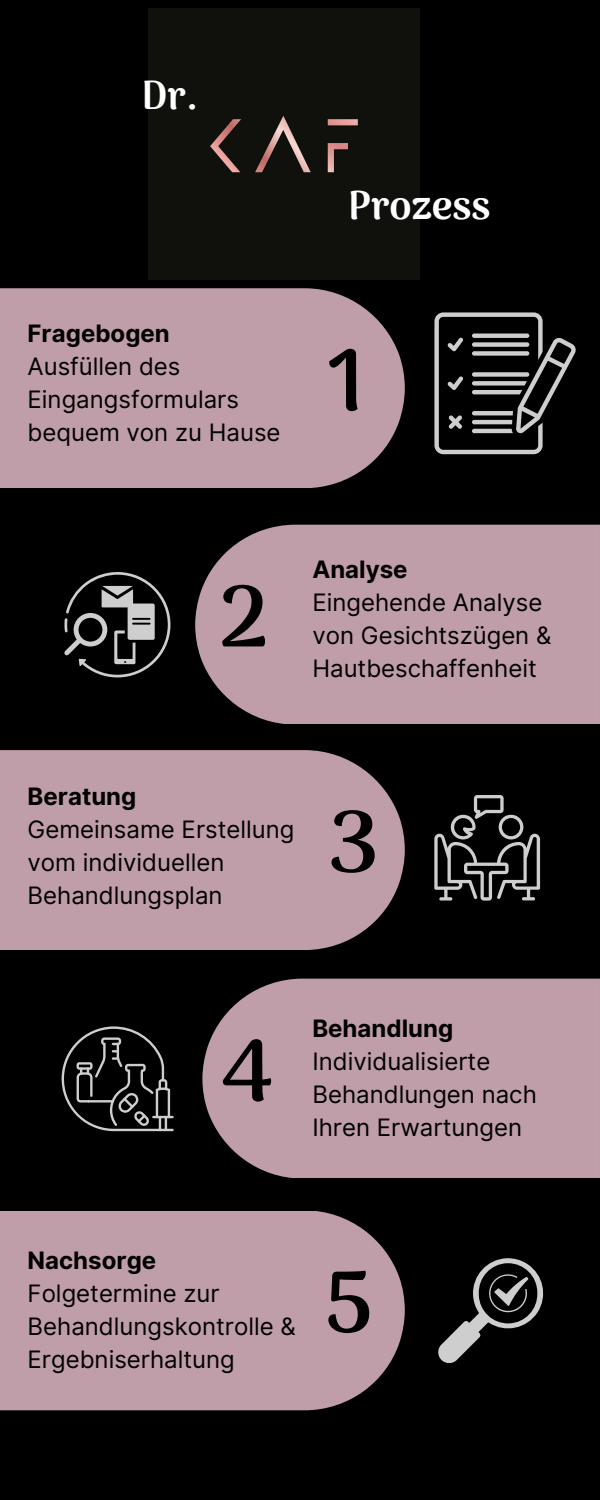
<style>
.page{position:relative;width:600px;height:1500px;background:#000}
.page>*{position:absolute;margin:0;border:0;box-sizing:border-box;transform-origin:0 0}
.t1{font:800 86.9px "Arima Madurai";color:#000}
.t2{font:900 39.6px "Arima Madurai";color:#fff}
.t3{font:24px/33px "Inter";color:#000}
.t4{font:700 24px "Inter";color:#000}
</style>
<div class="page">
<div style="left:0;top:289px;width:405px;height:199px;background:#bf9da9"></div>
<div style="left:195px;top:525px;width:405px;height:199px;background:#bf9da9"></div>
<div style="left:0;top:750px;width:405px;height:200px;background:#bf9da9"></div>
<div style="left:203px;top:979px;width:397px;height:199px;background:#bf9da9"></div>
<div style="left:0;top:1211px;width:405px;height:199px;background:#bf9da9"></div>
<svg style="left:61px;top:1026px;width:113px;height:105px"></svg>
<svg style="left:438px;top:1258px;width:105px;height:105px"></svg>
<svg style="left:64px;top:572px;width:107px;height:105px"></svg>
<svg style="left:434px;top:795px;width:106px;height:106px"></svg>
<svg style="left:434px;top:312px;width:142px;height:142px"></svg>
<div style="left:149px;top:8px;width:270px;height:271px;background:#10110c"></div>
<h2 class="t2" style="left:142px;top:72px;width:58px">Dr.</h2>
<h2 class="t2" style="left:348px;top:182px;width:144px">Prozess</h2>
<p class="t4" style="left:28px;top:319px;width:144px">Fragebogen</p>
<p class="t3" style="left:28px;top:350px;width:254px">Ausfüllen des<br>Eingangsformulars bequem von zu Hause</p>
<h1 class="t1" style="left:327px;top:329px;width:41px">1</h1>
<h1 class="t1" style="left:219px;top:566px;width:50px">2</h1>
<p class="t4" style="left:312px;top:555px;width:97px">Analyse</p>
<p class="t3" style="left:312px;top:586px;width:241px">Eingehende Analyse von Gesichtszügen &amp;<br>Hautbeschaffenheit</p>
<p class="t4" style="left:28px;top:782px;width:110px">Beratung</p>
<p class="t3" style="left:28px;top:813px;width:268px">Gemeinsame Erstellung vom individuellen<br>Behandlungsplan</p>
<h1 class="t1" style="left:329px;top:791px;width:50px">3</h1>
<h1 class="t1" style="left:220px;top:1020px;width:55px">4</h1>
<p class="t4" style="left:312px;top:1014px;width:142px">Behandlung</p>
<p class="t3" style="left:312px;top:1045px;width:226px">Individualisierte<br>Behandlungen nach<br>Ihren Erwartungen</p>
<p class="t4" style="left:28px;top:1246px;width:130px">Nachsorge</p>
<p class="t3" style="left:28px;top:1277px;width:270px">Folgetermine zur<br>Behandlungskontrolle &amp;<br>Ergebniserhaltung</p>
<h1 class="t1" style="left:324px;top:1251px;width:51px">5</h1>
</div>
